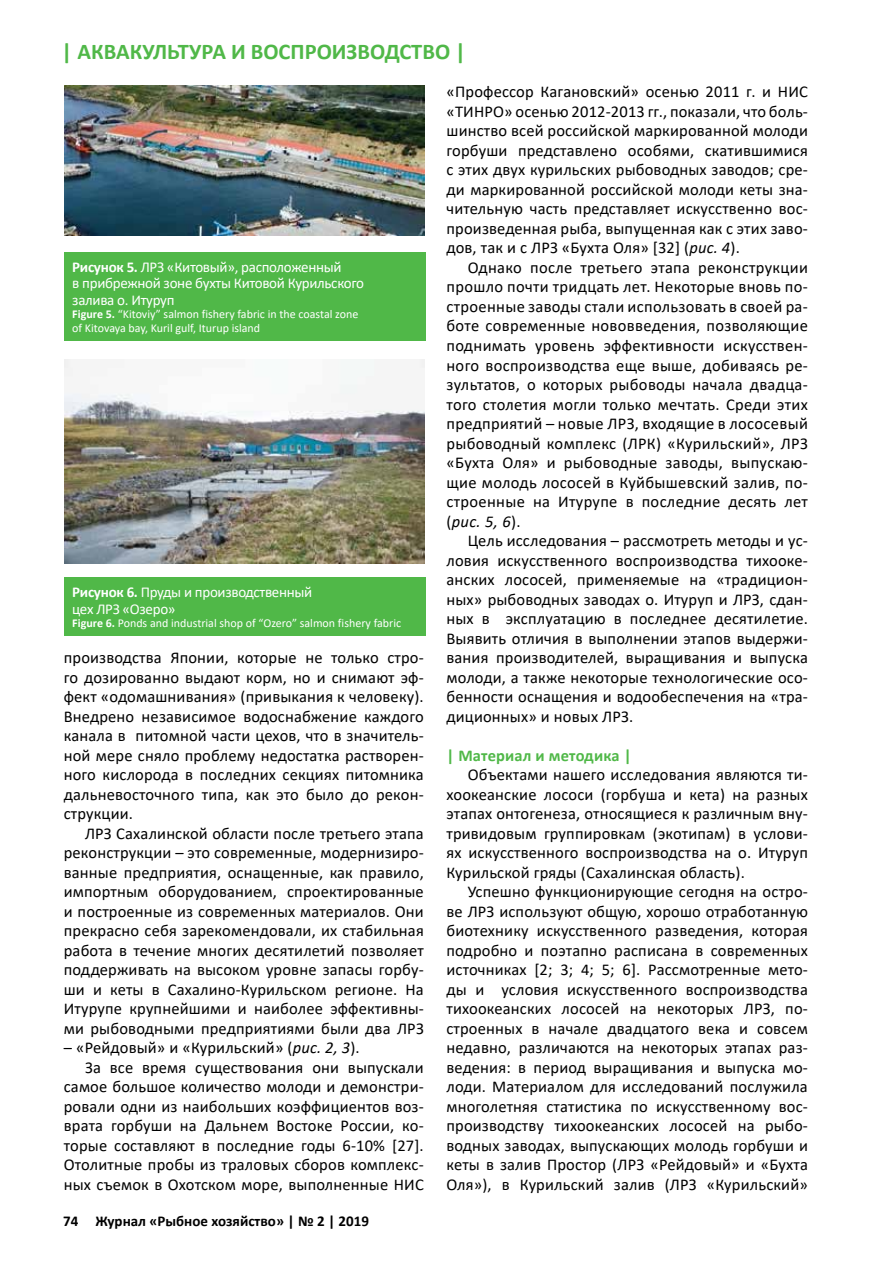
<style>
.page{position:relative;width:893px;height:1263px;background:#fff}
.page>*{position:absolute;margin:0;border:0;box-sizing:border-box;transform-origin:0 0}
.t1{font:700 22.5px "Calibri";color:#50b848}
.t2{font:16.5px/19.5px "Calibri";letter-spacing:.01em;color:#000;text-align:justify}
.t3{font:700 16.5px "Calibri";letter-spacing:.01em;color:#50b848}
.t4{font:15px/16.5px "Calibri";letter-spacing:-.02em;color:#fff}
.t5{font:700 15px "Calibri";color:#000}
.t6{font:12px/13.5px "Calibri";color:#fff}
.s1{font-weight:700}
.s2{font-style:italic}
</style>
<div class="page">
<img style="left:64px;top:85px;width:361px;height:151px">
<div style="left:64px;top:252px;width:361px;height:88px;background:#50b848"></div>
<img style="left:64px;top:359px;width:361px;height:204px">
<div style="left:64px;top:578px;width:361px;height:58px;background:#50b848"></div>
<h1 class="t1" style="left:62px;top:36px;width:406px">| АКВАКУЛЬТУРА И ВОСПРОИЗВОДСТВО |</h1>
<p class="t4" style="left:72px;top:258px;width:293px"><span class="s1">Рисунок 5.</span> ЛРЗ «Китовый», расположенный<br>в прибрежной зоне бухты Китовой Курильского залива о. Итуруп</p>
<p class="t6" style="left:72px;top:307px;width:288px"><span class="s1">Figure 5.</span> “Kitoviy” salmon fishery fabric in the coastal zone of Kitovaya bay, Kuril gulf, Iturup island</p>
<p class="t4" style="left:72px;top:584px;width:242px"><span class="s1">Рисунок 6.</span> Пруды и производственный цех ЛРЗ «Озеро»</p>
<p class="t6" style="left:72px;top:616px;width:330px"><span class="s1">Figure 6.</span> Ponds and industrial shop of “Ozero” salmon fishery fabric</p>
<p class="t2" style="left:64px;top:648px;width:362px">производства Японии, которые не только стро&shy;го дозированно выдают корм, но и снимают эф&shy;фект «одомашнивания» (привыкания к человеку).<br>Внедрено независимое водоснабжение каждого канала в питомной части цехов, что в значитель&shy;ной мере сняло проблему недостатка растворен&shy;ного кислорода в последних секциях питомника дальневосточного типа, как это было до рекон&shy;струкции.</p>
<p class="t2" style="left:64px;top:823px;width:362px;text-indent:21px">ЛРЗ Сахалинской области после третьего этапа реконструкции – это современные, модернизиро&shy;ванные предприятия, оснащенные, как правило, импортным оборудованием, cпроектированные и построенные из современных материалов. Они прекрасно себя зарекомендовали, их стабильная работа в течение многих десятилетий позволяет поддерживать на высоком уровне запасы горбу&shy;ши и кеты в Сахалино-Курильском регионе. На Итурупе крупнейшими и наиболее эффективны&shy;ми рыбоводными предприятиями были два ЛРЗ</p>
<p class="t2" style="left:64px;top:1038px;width:298px">– «Рейдовый» и «Курильский» (<span class="s2">рис. 2, 3</span>).</p>
<p class="t2" style="left:85px;top:1057px;width:340px">За все время существования они выпускали</p>
<p class="t2" style="left:64px;top:1077px;width:362px">самое большое количество молоди и демонстри-</p>
<p class="t2" style="left:64px;top:1096px;width:362px">ровали одни из наибольших коэффициентов воз-</p>
<p class="t2" style="left:64px;top:1116px;width:361px">врата горбуши на Дальнем Востоке России, ко-</p>
<p class="t2" style="left:64px;top:1135px;width:362px">торые составляют в последние годы 6-10% [27].</p>
<p class="t2" style="left:64px;top:1155px;width:361px">Отолитные пробы из траловых сборов комплекс-</p>
<p class="t2" style="left:64px;top:1174px;width:361px">ных съемок в Охотском море, выполненные НИС</p>
<p class="t5" style="left:63px;top:1210px;width:307px">74 Журнал «Рыбное хозяйство» | № 2 | 2019</p>
<p class="t2" style="left:446px;top:82px;width:363px">«Профессор Кагановский» осенью 2011 г. и НИС «ТИНРО» осенью 2012-2013 гг., показали, что боль&shy;шинство всей российской маркированной молоди горбуши представлено особями, скатившимися с этих двух курильских рыбоводных заводов; сре&shy;ди маркированной российской молоди кеты зна&shy;чительную часть представляет искусственно вос&shy;произведенная рыба, выпущенная как с этих заво&shy;дов, так и с ЛРЗ «Бухта Оля» [32] (<span class="s2">рис. 4</span>).</p>
<p class="t2" style="left:446px;top:257px;width:363px;text-indent:21px">Однако после третьего этапа реконструкции прошло почти тридцать лет. Некоторые вновь по&shy;строенные заводы стали использовать в своей ра&shy;боте современные нововведения, позволяющие поднимать уровень эффективности искусствен&shy;ного воспроизводства еще выше, добиваясь ре&shy;зультатов, о которых рыбоводы начала двадца&shy;того столетия могли только мечтать. Среди этих предприятий – новые ЛРЗ, входящие в лососевый рыбоводный комплекс (ЛРК) «Курильский», ЛРЗ «Бухта Оля» и рыбоводные заводы, выпускаю&shy;щие молодь лососей в Куйбышевский залив, по&shy;строенные на Итурупе в последние десять лет (<span class="s2">рис. 5, 6</span>).</p>
<p class="t2" style="left:446px;top:530px;width:363px;text-indent:21px">Цель исследования – рассмотреть методы и ус&shy;ловия искусственного воспроизводства тихооке&shy;анских лососей, применяемые на «традицион&shy;ных» рыбоводных заводах о. Итуруп и ЛРЗ, сдан&shy;ных в эксплуатацию в последнее десятилетие.<br>Выявить отличия в выполнении этапов выдержи&shy;вания производителей, выращивания и выпуска молоди, а также некоторые технологические осо&shy;бенности оснащения и водообеспечения на «тра&shy;диционных» и новых ЛРЗ.</p>
<p class="t3" style="left:446px;top:743px;width:187px">| Материал и методика |</p>
<p class="t2" style="left:446px;top:764px;width:363px;text-indent:21px">Объектами нашего исследования являются ти&shy;хоокеанские лососи (горбуша и кета) на разных этапах онтогенеза, относящиеся к различным вну&shy;тривидовым группировкам (экотипам) в услови&shy;ях искусственного воспроизводства на о. Итуруп Курильской гряды (Сахалинская область).</p>
<p class="t2" style="left:446px;top:881px;width:363px;text-indent:21px">Успешно функционирующие сегодня на остро&shy;ве ЛРЗ используют общую, хорошо отработанную биотехнику искусственного разведения, которая подробно и поэтапно расписана в современных источниках [2; 3; 4; 5; 6]. Рассмотренные мето&shy;ды и условия искусственного воспроизводства тихоокеанских лососей на некоторых ЛРЗ, по&shy;строенных в начале двадцатого века и совсем недавно, различаются на некоторых этапах раз&shy;ведения: в период выращивания и выпуска мо&shy;лоди. Материалом для исследований послужила многолетняя статистика по искусственному вос&shy;производству тихоокеанских лососей на рыбо&shy;водных заводах, выпускающих молодь горбуши и кеты в залив Простор (ЛРЗ «Рейдовый» и «Бухта Оля»), в Курильский залив (ЛРЗ «Курильский»</p>
</div>
